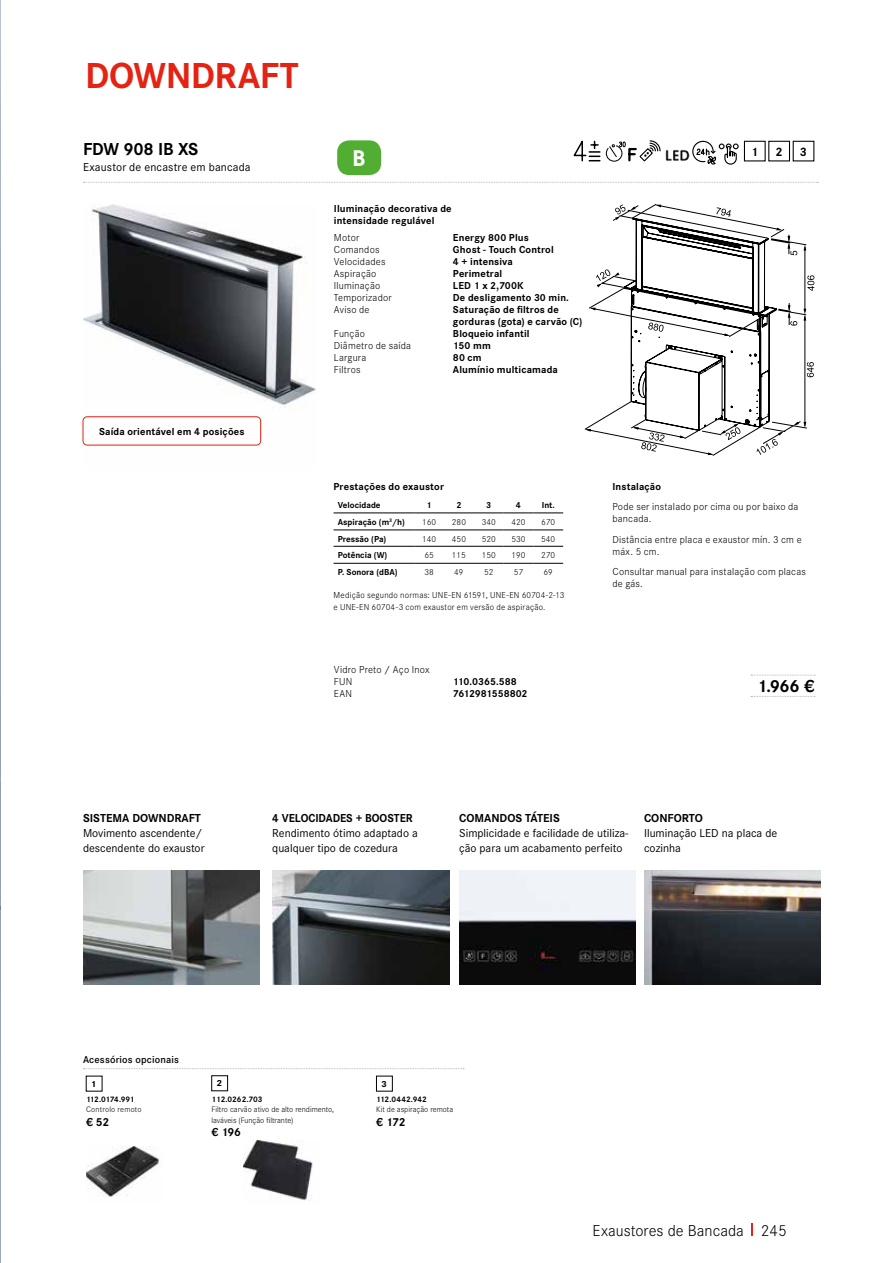
<style>
.page{position:relative;width:893px;height:1263px;background:#fff}
.page>*{position:absolute;margin:0;border:0;box-sizing:border-box;transform-origin:0 0}
.t1{font:700 37.5px "Corporate S";letter-spacing:-.01em;color:#e42313}
.t2{font:22.35px "Solomon Sans Bold";color:#fff}
.t3{font:700 18px "Corporate S";letter-spacing:-.02em;color:#000}
.t4{font:300 16.5px "Corporate S";color:#000}
.t5{font:700 12.6px "Corporate S";color:#000}
.t6{font:12px/15px "Corporate S";color:#000}
.t7{font:700 12px "Corporate S";color:#000}
.t8{font:700 12px "Corporate S";color:#000;scale:.96 1}
.t9{font:700 10.5px/12px "Corporate S";letter-spacing:.01em;color:#000}
.t10{font:300 10.5px/12px "Corporate S";letter-spacing:.02em;color:#000}
.t11{font:700 10.5px/12px "Corporate S";letter-spacing:-.01em;color:#000}
.t12{font:600 10.5px "Corporate S";letter-spacing:.015em;color:#000}
.t13{font:300 9px/12px "Corporate S";letter-spacing:.015em;color:#000}
.t14{font:700 9px "Corporate S";color:#000}
.t15{font:300 8.25px/10.5px "Corporate S";color:#000}
.t16{font:700 8.25px "Corporate S";color:#000}
.t17{font:300 8.25px "Corporate S";letter-spacing:.025em;color:#000}
.t18{font:700 8.25px "Corporate S";letter-spacing:-.045em;color:#000}
.t19{font:700 8.1px "Atlas Grotesk";color:#000}
</style>
<div class="page">
<svg style="left:752px;top:1223px;width:1px;height:12px"></svg>
<svg style="left:573px;top:140px;width:88px;height:22px"></svg>
<img style="left:665px;top:149px;width:25px;height:12px">
<svg style="left:692px;top:140px;width:47px;height:25px"></svg>
<div style="left:744px;top:141px;width:22px;height:20px;border:1px solid #000"></div>
<div style="left:768px;top:141px;width:22px;height:20px;border:1px solid #000"></div>
<div style="left:793px;top:141px;width:21px;height:20px;border:1px solid #000"></div>
<svg style="left:585px;top:204px;width:229px;height:251px"></svg>
<img style="left:83px;top:204px;width:233px;height:242px">
<hr style="left:334px;top:530px;width:80px;height:1px;background:#000">
<hr style="left:414px;top:530px;width:30px;height:1px;background:#000">
<hr style="left:444px;top:530px;width:30px;height:1px;background:#000">
<hr style="left:474px;top:530px;width:30px;height:1px;background:#000">
<svg style="left:504px;top:530px;width:29px;height:1px"></svg>
<hr style="left:533px;top:530px;width:30px;height:1px;background:#000">
<hr style="left:334px;top:546px;width:80px;height:1px;background:#000">
<hr style="left:414px;top:546px;width:30px;height:1px;background:#000">
<hr style="left:444px;top:546px;width:30px;height:1px;background:#000">
<hr style="left:474px;top:546px;width:30px;height:1px;background:#000">
<svg style="left:504px;top:546px;width:29px;height:1px"></svg>
<hr style="left:533px;top:546px;width:30px;height:1px;background:#000">
<hr style="left:334px;top:563px;width:80px;height:1px;background:#000">
<hr style="left:414px;top:563px;width:30px;height:1px;background:#000">
<hr style="left:444px;top:563px;width:30px;height:1px;background:#000">
<hr style="left:474px;top:563px;width:30px;height:1px;background:#000">
<svg style="left:504px;top:563px;width:29px;height:1px"></svg>
<hr style="left:533px;top:563px;width:30px;height:1px;background:#000">
<hr style="left:334px;top:513px;width:80px;height:1px;background:#000">
<hr style="left:414px;top:513px;width:30px;height:1px;background:#000">
<hr style="left:444px;top:513px;width:30px;height:1px;background:#000">
<hr style="left:474px;top:513px;width:30px;height:1px;background:#000">
<svg style="left:504px;top:513px;width:29px;height:1px"></svg>
<hr style="left:533px;top:513px;width:30px;height:1px;background:#000">
<img style="left:243px;top:1140px;width:70px;height:61px">
<div style="left:211px;top:1075px;width:17px;height:16px;border:1px solid #000"></div>
<img style="left:83px;top:870px;width:177px;height:114px">
<img style="left:644px;top:870px;width:177px;height:114px">
<img style="left:459px;top:870px;width:177px;height:114px">
<img style="left:272px;top:870px;width:177px;height:114px">
<img style="left:0;top:0;width:1px;height:1263px">
<svg style="left:83px;top:182px;width:735px;height:1px"></svg>
<svg style="left:751px;top:675px;width:64px;height:1px"></svg>
<svg style="left:751px;top:696px;width:64px;height:1px"></svg>
<svg style="left:83px;top:1068px;width:381px;height:1px"></svg>
<div style="left:83px;top:416px;width:178px;height:29px;border:1px solid #e42313;border-radius:4px"></div>
<div style="left:337px;top:140px;width:44px;height:35px;background:#52ae32;border-radius:12px"></div>
<div style="left:376px;top:1076px;width:17px;height:15px;border:1px solid #000"></div>
<img style="left:86px;top:1146px;width:76px;height:51px">
<h1 class="t1" style="left:85px;top:50px;width:215px">DOWNDRAFT</h1>
<h3 class="t3" style="left:83px;top:136px;width:117px">FDW 908 IB XS</h3>
<p class="t5" style="left:751px;top:143px;width:9px">1</p>
<p class="t5" style="left:776px;top:143px;width:9px">2</p>
<p class="t5" style="left:800px;top:143px;width:9px">3</p>
<p class="t6" style="left:83px;top:159px;width:169px">Exaustor de encastre em bancada</p>
<p class="t9" style="left:334px;top:203px;width:119px">Iluminação decorativa de intensidade regulável</p>
<p class="t10" style="left:334px;top:231px;width:59px">Motor<br>Comandos<br>Velocidades<br>Aspiração<br>Iluminação<br>Temporizador<br>Aviso de</p>
<p class="t10" style="left:334px;top:327px;width:79px">Função<br>Diâmetro de saída<br>Largura<br>Filtros</p>
<h2 class="t2" style="left:352px;top:145px;width:15px">B</h2>
<p class="t9" style="left:453px;top:231px;width:131px">Energy 800 Plus<br>Ghost - Touch Control<br>4 + intensiva<br>Perimetral<br>LED 1 x 2,700K<br>De desligamento 30 min.<br>Saturação de filtros de gorduras (gota) e carvão (C)<br>Bloqueio infantil<br>150 mm<br>80 cm<br>Alumínio multicamada</p>
<p class="t9" style="left:99px;top:425px;width:147px">Saída orientável em 4 posições</p>
<p class="t9" style="left:334px;top:480px;width:112px">Prestações do exaustor</p>
<p class="t14" style="left:338px;top:499px;width:44px">Velocidade</p>
<p class="t14" style="left:427px;top:499px;width:7px">1</p>
<p class="t14" style="left:456px;top:499px;width:7px">2</p>
<p class="t14" style="left:486px;top:499px;width:7px">3</p>
<p class="t14" style="left:516px;top:499px;width:7px">4</p>
<p class="t14" style="left:542px;top:499px;width:14px">Int.</p>
<p class="t14" style="left:338px;top:516px;width:69px">Aspiração (m<sup>3</sup>/h)</p>
<p class="t13" style="left:422px;top:516px;width:16px">160</p>
<p class="t13" style="left:452px;top:516px;width:16px">280</p>
<p class="t13" style="left:482px;top:516px;width:16px">340</p>
<p class="t13" style="left:511px;top:516px;width:16px">420</p>
<p class="t13" style="left:541px;top:516px;width:16px">670</p>
<p class="t14" style="left:338px;top:532px;width:50px">Pressão (Pa)</p>
<p class="t13" style="left:422px;top:532px;width:16px">140</p>
<p class="t13" style="left:452px;top:532px;width:16px">450</p>
<p class="t13" style="left:482px;top:532px;width:16px">520</p>
<p class="t13" style="left:511px;top:532px;width:16px">530</p>
<p class="t13" style="left:541px;top:532px;width:16px">540</p>
<p class="t14" style="left:338px;top:549px;width:51px">Potência (W)</p>
<p class="t13" style="left:424px;top:549px;width:11px">65</p>
<p class="t13" style="left:452px;top:549px;width:16px">115</p>
<p class="t13" style="left:482px;top:549px;width:16px">150</p>
<p class="t13" style="left:511px;top:549px;width:16px">190</p>
<p class="t13" style="left:541px;top:549px;width:16px">270</p>
<p class="t14" style="left:338px;top:566px;width:61px">P. Sonora (dBA)</p>
<p class="t13" style="left:424px;top:566px;width:11px">38</p>
<p class="t13" style="left:454px;top:566px;width:11px">49</p>
<p class="t13" style="left:484px;top:566px;width:11px">52</p>
<p class="t13" style="left:514px;top:566px;width:11px">57</p>
<p class="t13" style="left:544px;top:566px;width:11px">69</p>
<p class="t13" style="left:334px;top:589px;width:232px">Medição segundo normas: UNE-EN 61591, UNE-EN 60704-2-13 e UNE-EN 60704-3 com exaustor em versão de aspiração.</p>
<p class="t10" style="left:334px;top:663px;width:97px">Vidro Preto / Aço Inox<br>FUN<br>EAN</p>
<p class="t11" style="left:453px;top:675px;width:76px">110.0365.588<br>7612981558802</p>
<p class="t9" style="left:612px;top:480px;width:50px">Instalação</p>
<p class="t10" style="left:612px;top:501px;width:188px">Pode ser instalado por cima ou por baixo da bancada.</p>
<p class="t10" style="left:612px;top:533px;width:191px">Distância entre placa e exaustor mín. 3 cm e máx. 5 cm.</p>
<p class="t10" style="left:612px;top:566px;width:195px">Consultar manual para instalação com placas de gás.</p>
<h3 class="t3" style="left:757px;top:673px;width:59px">1.966 €</h3>
<p class="t7" style="left:83px;top:810px;width:120px">SISTEMA DOWNDRAFT</p>
<p class="t6" style="left:83px;top:825px;width:123px">Movimento ascendente/ descendente do exaustor</p>
<p class="t8" style="left:272px;top:810px;width:148px">4 VELOCIDADES + BOOSTER</p>
<p class="t6" style="left:272px;top:825px;width:147px">Rendimento ótimo adaptado a qualquer tipo de cozedura</p>
<p class="t7" style="left:459px;top:810px;width:102px">COMANDOS TÁTEIS</p>
<p class="t6" style="left:459px;top:825px;width:171px">Simplicidade e facilidade de utiliza&shy;ção para um acabamento perfeito</p>
<p class="t7" style="left:644px;top:810px;width:60px">CONFORTO</p>
<p class="t6" style="left:644px;top:825px;width:135px">Iluminação LED na placa de cozinha</p>
<p class="t12" style="left:83px;top:1052px;width:98px">Acessórios opcionais</p>
<p class="t19" style="left:92px;top:1077px;width:5px">1</p>
<p class="t18" style="left:86px;top:1093px;width:50px">112.0174.991</p>
<p class="t17" style="left:86px;top:1104px;width:57px">Controlo remoto</p>
<p class="t7" style="left:86px;top:1113px;width:25px">€ 52</p>
<p class="t19" style="left:217px;top:1076px;width:7px">2</p>
<p class="t16" style="left:211px;top:1093px;width:52px">112.0262.703</p>
<p class="t15" style="left:211px;top:1104px;width:124px">Filtro carvão ativo de alto rendimento, laváveis (Função filtrante)</p>
<p class="t7" style="left:211px;top:1124px;width:31px">€ 196</p>
<p class="t19" style="left:381px;top:1077px;width:7px">3</p>
<p class="t16" style="left:376px;top:1093px;width:52px">112.0442.942</p>
<p class="t15" style="left:376px;top:1104px;width:78px">Kit de aspiração remota</p>
<p class="t7" style="left:376px;top:1113px;width:31px">€ 172</p>
<h3 class="t4" style="left:593px;top:1219px;width:196px">Exaustores de Bancada 245</h3>
</div>
